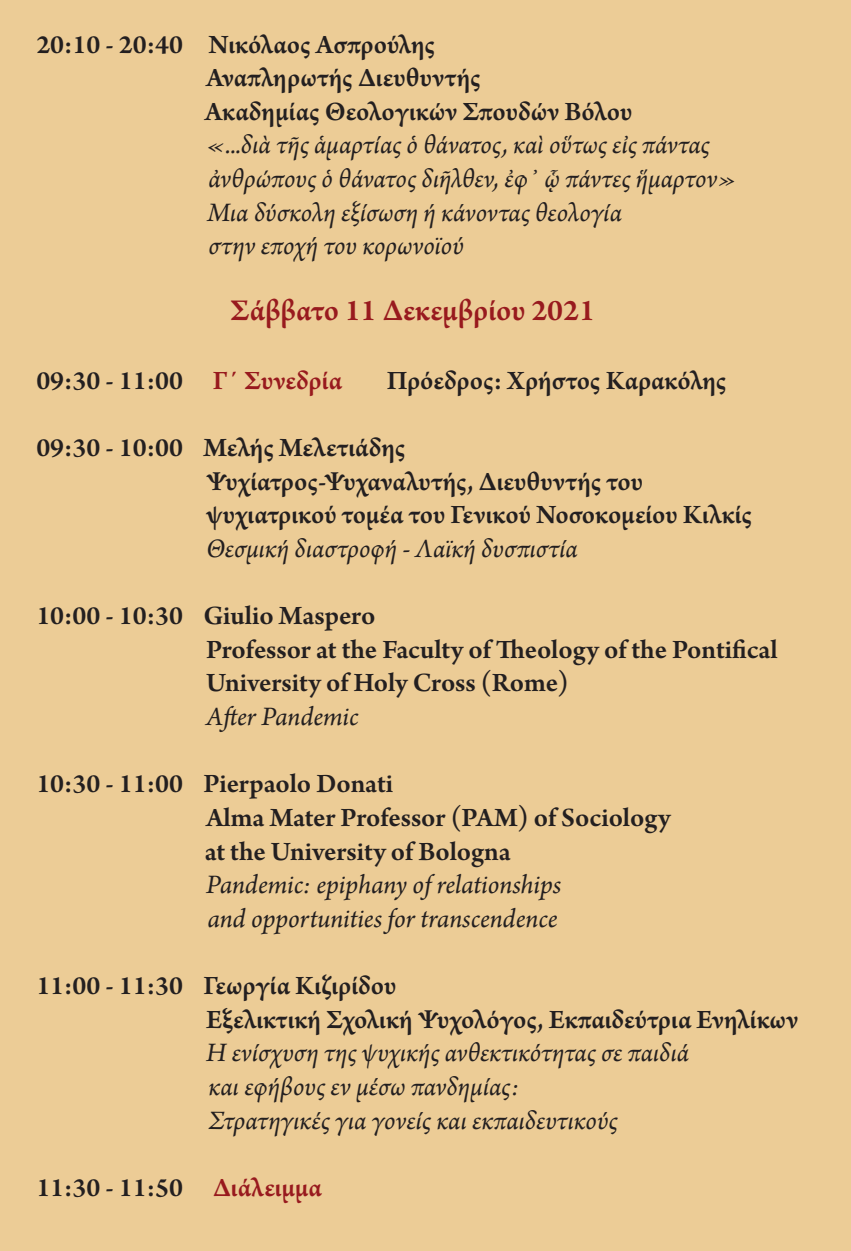
<style>
.page{position:relative;width:851px;height:1251px;background:#fff}
.page>*{position:absolute;margin:0;border:0;box-sizing:border-box;transform-origin:0 0}
.t1{font:600 32px "Arno Pro";letter-spacing:-.005em;color:#981a1e}
.t2{font:600 28px "Arno Pro";color:#231f20}
.t3{font:italic 28px "Arno Pro";letter-spacing:-.005em;color:#231f20}
.s1{color:#981a1e}
</style>
<div class="page">
<div style="left:0;top:0;width:850px;height:1250px;background:#eccc96"></div>
<p class="t2" style="left:36px;top:28px;width:400px">20:10 - 20:40 Νικόλαος Ασπρούλης</p>
<p class="t2" style="left:206px;top:62px;width:276px">Αναπληρωτής Διευθυντής</p>
<p class="t2" style="left:205px;top:95px;width:429px">Ακαδημίας Θεολογικών Σπουδών Βόλου</p>
<p class="t3" style="left:206px;top:129px;width:504px">«...διὰ τῆς ἁμαρτίας ὁ θάνατος, καὶ οὕτως εἰς πάντας</p>
<p class="t3" style="left:208px;top:162px;width:529px">ἀνθρώπους ὁ θάνατος διῆλθεν, ἐφ᾿ ᾧ πάντες ἥμαρτον»</p>
<p class="t3" style="left:207px;top:196px;width:416px">Μια δύσκολη εξίσωση ή κάνοντας θεολογία</p>
<p class="t3" style="left:208px;top:230px;width:257px">στην εποχή του κορωνοϊού</p>
<p class="t1" style="left:230px;top:291px;width:366px">Σάββατο 11 Δεκεμβρίου 2021</p>
<p class="t2" style="left:36px;top:364px;width:307px">09:30 - 11:00 <span class="s1">Γ΄ Συνεδρία</span></p>
<p class="t2" style="left:387px;top:364px;width:341px">Πρόεδρος: Χρήστος Καρακόλης</p>
<p class="t2" style="left:36px;top:431px;width:370px">09:30 - 10:00 Μελής Μελετιάδης</p>
<p class="t2" style="left:206px;top:465px;width:438px">Ψυχίατρος-Ψυχαναλυτής, Διευθυντής του</p>
<p class="t2" style="left:206px;top:498px;width:547px">ψυχιατρικού τομέα του Γενικού Νοσοκομείου Κιλκίς</p>
<p class="t3" style="left:206px;top:532px;width:373px">Θεσμική διαστροφή - Λαϊκή δυσπιστία</p>
<p class="t2" style="left:36px;top:599px;width:340px">10:00 - 10:30 Giulio Maspero</p>
<p class="t2" style="left:206px;top:633px;width:573px">Professor at the Faculty of Theology of the Pontifical</p>
<p class="t2" style="left:206px;top:666px;width:364px">University of Holy Cross (Rome)</p>
<p class="t3" style="left:206px;top:700px;width:154px">After Pandemic</p>
<p class="t2" style="left:36px;top:767px;width:358px">10:30 - 11:00 Pierpaolo Donati</p>
<p class="t2" style="left:206px;top:801px;width:466px">Alma Mater Professor (PAM) of Sociology</p>
<p class="t2" style="left:205px;top:834px;width:307px">at the University of Bologna</p>
<p class="t3" style="left:206px;top:868px;width:356px">Pandemic: epiphany of relationships</p>
<p class="t3" style="left:207px;top:902px;width:351px">and opportunities for transcendence</p>
<p class="t2" style="left:36px;top:969px;width:361px">11:00 - 11:30 Γεωργία Κιζιρίδου</p>
<p class="t2" style="left:206px;top:1002px;width:593px">Εξελικτική Σχολική Ψυχολόγος, Εκπαιδεύτρια Ενηλίκων</p>
<p class="t3" style="left:206px;top:1036px;width:484px">Η ενίσχυση της ψυχικής ανθεκτικότητας σε παιδιά</p>
<p class="t3" style="left:208px;top:1070px;width:312px">και εφήβους εν μέσω πανδημίας:</p>
<p class="t3" style="left:208px;top:1103px;width:410px">Στρατηγικές για γονείς και εκπαιδευτικούς</p>
<p class="t2" style="left:36px;top:1170px;width:287px">11:30 - 11:50 <span class="s1">Διάλειμμα</span></p>
</div>
